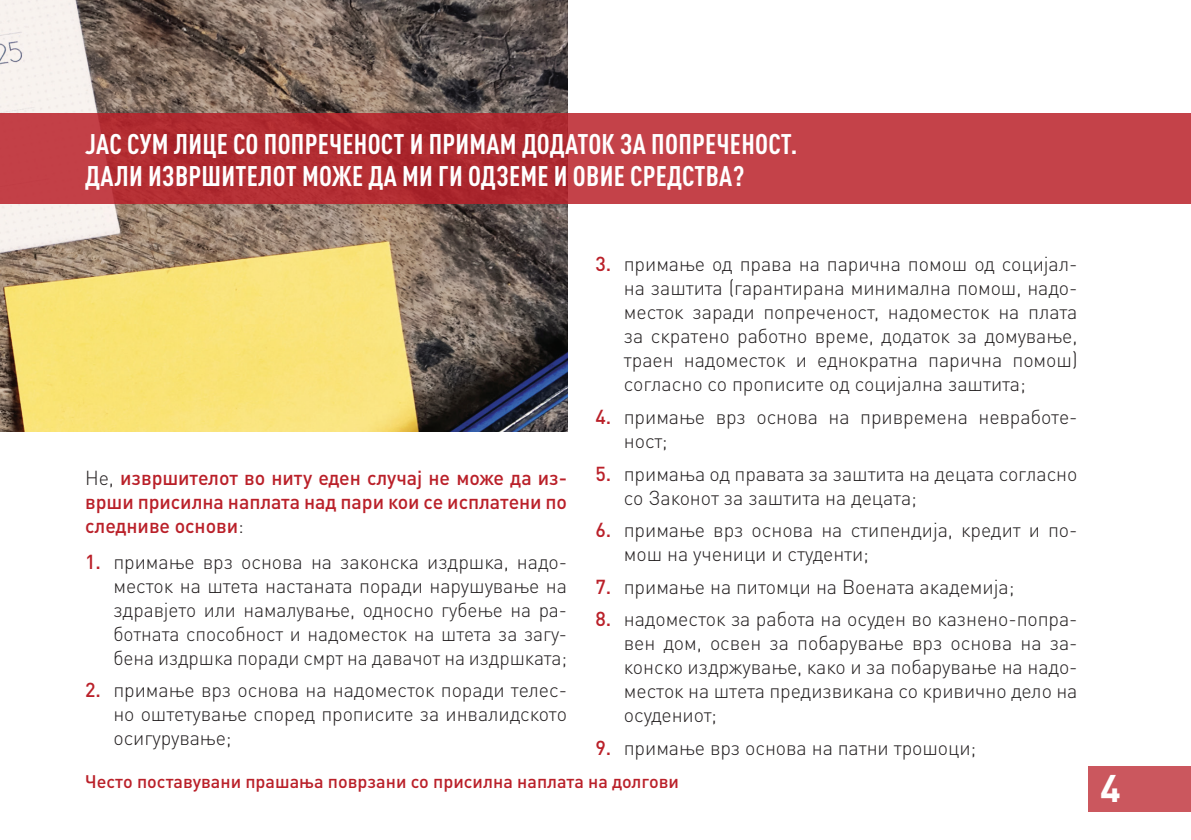
<style>
.page{position:relative;width:1191px;height:840px;background:#fff}
.page>*{position:absolute;margin:0;border:0;box-sizing:border-box;transform-origin:0 0}
.t1{font:700 38px "DIN Pro";color:#fff}
.Title_Right{font:700 condensed 28px/32px "DIN Pro";letter-spacing:.01em;color:#fff}
.Bullet_Nabroi{font:300 20px/24px "DIN Pro";letter-spacing:-.005em;color:#231f20;text-align:justify}
.Text{font:500 20px/24px "DIN Pro";letter-spacing:-.005em;color:#ba2029;text-align:justify}
.t2{font:500 18px "DIN Pro";color:#ba2029}
.s1{font-weight:300;color:#231f20}
.s2{font-weight:500;color:#ba2029}
</style>
<div class="page">
<div style="left:1089px;top:765px;width:102px;height:46px;background:#cb575e"></div>
<img style="left:0;top:0;width:567px;height:431px">
<svg style="left:0;top:113px;width:1191px;height:91px;background:#bb383f"></svg>
<p class="Title_Right" style="left:85px;top:125px;width:713px">ЈАС СУМ ЛИЦЕ СО ПОПРЕЧЕНОСТ И ПРИМАМ ДОДАТОК ЗА ПОПРЕЧЕНОСТ.<br>ДАЛИ ИЗВРШИТЕЛОТ МОЖЕ ДА МИ ГИ ОДЗЕМЕ И ОВИЕ СРЕДСТВА?</p>
<p class="Text" style="left:85px;top:463px;width:483px"><span class="s1">Не,</span> извршителот во ниту еден случај не може да из&shy;врши присилна наплата над пари кои се исплатени по следниве основи<span class="s1">:</span></p>
<p class="Bullet_Nabroi" style="left:113px;top:547px;width:455px;text-indent:-28px"><span class="s2">1.</span> примање врз основа на законска издршка, надо&shy;месток на штета настаната поради нарушување на здравјето или намалување, односно губење на ра&shy;ботната способност и надоместок на штета за загу&shy;бена издршка поради смрт на давачот на издршката;</p>
<p class="Bullet_Nabroi" style="left:113px;top:676px;width:455px;text-indent:-28px"><span class="s2">2.</span> примање врз основа на надоместок поради телес&shy;но оштетување според прописите за инвалидското осигурување;</p>
<p class="Bullet_Nabroi" style="left:624px;top:250px;width:455px;text-indent:-28px"><span class="s2">3.</span> примање од права на парична помош од социјал&shy;на заштита (гарантирана минимална помош, надо&shy;месток заради попреченост, надоместок на плата за скратено работно време, додаток за домување, траен надоместок и еднократна парична помош) согласно со прописите од социјална заштита;</p>
<p class="Bullet_Nabroi" style="left:624px;top:403px;width:455px;text-indent:-28px"><span class="s2">4.</span> примање врз основа на привремена невработе&shy;ност;</p>
<p class="Bullet_Nabroi" style="left:624px;top:459px;width:455px;text-indent:-28px"><span class="s2">5.</span> примања од правата за заштита на децата согласно со Законот за заштита на децата;</p>
<p class="Bullet_Nabroi" style="left:624px;top:516px;width:455px;text-indent:-28px"><span class="s2">6.</span> примање врз основа на стипендија, кредит и по&shy;мош на ученици и студенти;</p>
<p class="Bullet_Nabroi" style="left:595px;top:572px;width:420px"><span class="s2">7.</span> примање на питомци на Воената академија;</p>
<p class="Bullet_Nabroi" style="left:624px;top:605px;width:455px;text-indent:-28px"><span class="s2">8.</span> надоместок за работа на осуден во казнено-попра&shy;вен дом, освен за побарување врз основа на за&shy;конско издржување, како и за побарување на надо&shy;месток на штета предизвикана со кривично дело на осудениот;</p>
<p class="Bullet_Nabroi" style="left:595px;top:733px;width:382px"><span class="s2">9.</span> примање врз основа на патни трошоци;</p>
<p class="t2" style="left:85px;top:766px;width:595px">Често поставувани прашања поврзани со присилна наплата на долгови</p>
<h1 class="t1" style="left:1100px;top:756px;width:22px">4</h1>
</div>
